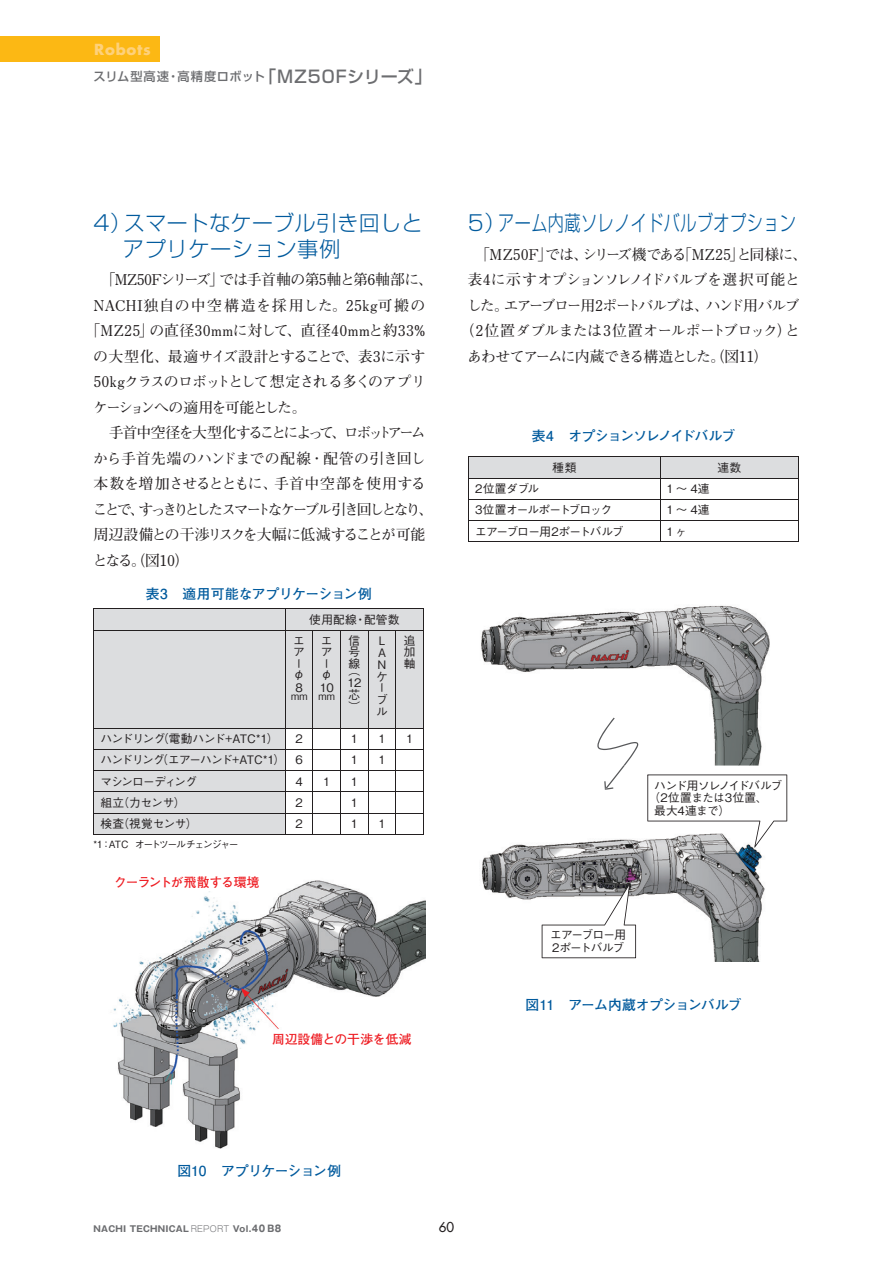
<style>
.page{position:relative;width:893px;height:1263px;background:#fff}
.page>*{position:absolute;margin:0;border:0;box-sizing:border-box;transform-origin:0 0}
.t1{font:300 21.3px/25.5px "Shin Go Pro";letter-spacing:.025em;color:#015a9d}
.t2{font:700 14.85px "Futo Min A101 Pro";letter-spacing:-.05em;color:#231f20}
.t3{font:700 14.85px "Futo Min A101 Pro";letter-spacing:-.02em;color:#231f20}
.t4{font:700 14.85px "Futo Min A101 Pro";letter-spacing:-.01em;color:#231f20}
.t5{font:700 14.85px "Futo Min A101 Pro";letter-spacing:.01em;color:#231f20}
.t6{font:700 14.85px "Futo Min A101 Pro";letter-spacing:-.175em;color:#231f20}
.t7{font:700 14.85px "Futo Min A101 Pro";letter-spacing:-.17em;color:#231f20}
.t8{font:700 14.85px "Futo Min A101 Pro";letter-spacing:-.13em;color:#231f20}
.t9{font:700 14.85px "Futo Min A101 Pro";letter-spacing:.03em;color:#231f20}
.t10{font:700 14.85px "Futo Min A101 Pro";letter-spacing:-.03em;color:#231f20}
.t11{font:700 14.85px "Futo Min A101 Pro";letter-spacing:-.08em;color:#231f20}
.t12{font:700 14.85px "Futo Min A101 Pro";letter-spacing:-.005em;color:#231f20}
.t13{font:700 14.85px "Futo Min A101 Pro";letter-spacing:-.105em;color:#231f20}
.t14{font:700 14.85px "Futura";letter-spacing:.05em;color:#fed17b}
.t15{font:700 13.8px "Futo Go B101 Pro";letter-spacing:-.035em;color:#015a9d}
.t16{font:700 13.8px "Futo Go B101 Pro";letter-spacing:-.08em;color:#015a9d}
.t17{font:13.35px "Futura";color:#231f20}
.t18{font:700 12.75px "Futo Go B101 Pro";letter-spacing:-.065em;color:#ee1d23}
.t19{font:700 12.75px "Futo Go B101 Pro";letter-spacing:.005em;color:#ee1d23}
.t20{font:500 12.15px "Shin Go Pro";letter-spacing:.05em;color:#6c6d70}
.t21{font:500 11.7px/11.7px "Gothic BBB Pro";letter-spacing:-.05em;color:#231f20;text-align:justify}
.t22{font:500 11.7px/12.8px "Gothic BBB Pro";letter-spacing:-.07em;color:#231f20}
.t23{font:500 11.7px "Gothic BBB Pro";letter-spacing:-.08em;color:#231f20}
.t24{font:500 11.7px "Gothic BBB Pro";letter-spacing:-.09em;color:#231f20}
.t25{font:500 11.7px "Gothic BBB Pro";letter-spacing:.01em;color:#231f20}
.t26{font:500 10.05px "Gothic BBB Pro";letter-spacing:-.13em;color:#231f20}
.t27{font:700 8.55px "Gothic MB101 Pro";letter-spacing:.03em;color:#6c6d70}
.s1{font-size:16.95px}
.s2{font-weight:300}
.s3{font-size:9.3px}
</style>
<div class="page">
<div style="left:0;top:36px;width:159px;height:26px;background:#fcb814"></div>
<hr style="left:468px;top:456px;width:192px;height:1px;background:#231f20">
<hr style="left:660px;top:456px;width:139px;height:1px;background:#231f20">
<svg style="left:468px;top:457px;width:331px;height:84px"></svg>
<hr style="left:468px;top:541px;width:192px;height:1px;background:#231f20">
<hr style="left:660px;top:541px;width:139px;height:1px;background:#231f20">
<svg style="left:94px;top:608px;width:330px;height:227px"></svg>
<img style="left:113px;top:880px;width:312px;height:269px">
<div style="left:272px;top:1030px;width:153px;height:17px;background:#fff"></div>
<div style="left:114px;top:874px;width:153px;height:17px;background:#fff"></div>
<svg style="left:241px;top:988px;width:38px;height:41px"></svg>
<img style="left:481px;top:605px;width:289px;height:160px">
<img style="left:481px;top:839px;width:284px;height:123px">
<img style="left:597px;top:718px;width:41px;height:47px">
<svg style="left:604px;top:765px;width:21px;height:25px"></svg>
<svg style="left:542px;top:883px;width:94px;height:75px"></svg>
<svg style="left:647px;top:774px;width:140px;height:73px"></svg>
<p class="t14" style="left:94px;top:39px;width:58px">Robots</p>
<p class="t20" style="left:94px;top:67px;width:340px">スリム型高速・高精度ロボット<span class="s1">「MZ50Fシリーズ」</span></p>
<h1 class="t1" style="left:94px;top:208px;width:330px">4）スマートなケーブル引き回しと　 アプリケーション事例</h1>
<p class="t2" style="left:94px;top:268px;width:341px">　「MZ50Fシリーズ」では手首軸の第5軸と第6軸部に、</p>
<p class="t9" style="left:93px;top:294px;width:334px">NACHI独自の中空構造を採用した。25kg可搬の</p>
<p class="t5" style="left:86px;top:319px;width:341px">「MZ25」の直径30mmに対して、直径40mmと約33%</p>
<p class="t4" style="left:93px;top:345px;width:334px">の大型化、最適サイズ設計とすることで、表3に示す</p>
<p class="t2" style="left:93px;top:370px;width:334px">50kgクラスのロボットとして想定される多くのアプリ</p>
<p class="t13" style="left:93px;top:396px;width:215px">ケーションへの適用を可能とした。</p>
<p class="t7" style="left:94px;top:421px;width:334px">　手首中空径を大型化することによって、ロボットアーム</p>
<p class="t12" style="left:93px;top:447px;width:334px">から手首先端のハンドまでの配線・配管の引き回し</p>
<p class="t4" style="left:93px;top:472px;width:334px">本数を増加させるとともに、手首中空部を使用する</p>
<p class="t6" style="left:93px;top:498px;width:342px">ことで、すっきりとしたスマートなケーブル引き回しとなり、</p>
<p class="t2" style="left:93px;top:523px;width:333px">周辺設備との干渉リスクを大幅に低減することが可能</p>
<p class="t2" style="left:93px;top:549px;width:98px">となる。（図10）</p>
<p class="t15" style="left:146px;top:583px;width:228px">表3　適用可能なアプリケーション例</p>
<p class="t21" style="left:309px;top:612px;width:92px">使用配線・配管数</p>
<p class="t21" style="left:293px;top:633px;width:12px">エアー</p>
<p class="t21" style="left:293px;top:666px;width:11px;line-height:13.2px">φ<br>8</p>
<p class="t21" style="left:321px;top:633px;width:12px">エアー</p>
<p class="t21" style="left:320px;top:666px;width:16px;line-height:13.2px">φ<br>10</p>
<p class="t26" style="left:291px;top:688px;width:45px">mm mm</p>
<p class="t21" style="left:349px;top:633px;width:13px">信号線</p>
<p class="t21" style="left:347px;top:664px;width:16px;text-align:left">（<br>12芯）</p>
<p class="t21" style="left:376px;top:633px;width:13px;text-align:left">L<br>A<br>Nケーブル</p>
<p class="t21" style="left:404px;top:633px;width:13px">追加軸</p>
<p class="t21" style="left:100px;top:731px;width:180px">ハンドリング（電動ハンド+ATC*1）</p>
<p class="t21" style="left:295px;top:731px;width:9px">2</p>
<p class="t21" style="left:351px;top:731px;width:9px">1</p>
<p class="t21" style="left:378px;top:731px;width:9px">1</p>
<p class="t21" style="left:406px;top:731px;width:9px">1</p>
<p class="t22" style="left:100px;top:752px;width:204px">ハンドリング（エアーハンド+ATC*1） 6</p>
<p class="t21" style="left:351px;top:753px;width:9px">1</p>
<p class="t21" style="left:378px;top:753px;width:9px">1</p>
<p class="t21" style="left:100px;top:774px;width:98px">マシンローディング</p>
<p class="t21" style="left:295px;top:774px;width:9px">4</p>
<p class="t21" style="left:323px;top:774px;width:9px">1</p>
<p class="t21" style="left:351px;top:774px;width:9px">1</p>
<p class="t21" style="left:100px;top:795px;width:86px">組立（力センサ）</p>
<p class="t21" style="left:295px;top:795px;width:9px">2</p>
<p class="t21" style="left:351px;top:795px;width:9px">1</p>
<p class="t21" style="left:100px;top:816px;width:99px">検査（視覚センサ）</p>
<p class="t21" style="left:295px;top:816px;width:9px">2</p>
<p class="t21" style="left:351px;top:816px;width:9px">1</p>
<p class="t21" style="left:378px;top:816px;width:9px">1</p>
<p class="t26" style="left:93px;top:836px;width:147px">*1：ATC オートツールチェンジャー</p>
<p class="t18" style="left:114px;top:872px;width:147px">クーラントが飛散する環境</p>
<p class="t19" style="left:272px;top:1029px;width:141px">周辺設備との干渉を低減</p>
<h1 class="t1" style="left:468px;top:208px;width:330px">5）アーム内蔵ソレノイドバルブオプション</h1>
<p class="t3" style="left:468px;top:243px;width:341px">　「MZ50F」では、シリーズ機である「MZ25」と同様に、</p>
<p class="t3" style="left:468px;top:268px;width:334px">表4に示すオプションソレノイドバルブを選択可能と</p>
<p class="t8" style="left:467px;top:294px;width:334px">した。エアーブロー用2ポートバルブは、ハンド用バルブ</p>
<p class="t10" style="left:460px;top:319px;width:342px">（2位置ダブルまたは3位置オールポートブロック）と</p>
<p class="t11" style="left:467px;top:345px;width:303px">あわせてアームに内蔵できる構造とした。（図11）</p>
<p class="t16" style="left:532px;top:425px;width:205px">表4　オプションソレノイドバルブ</p>
<p class="t21" style="left:553px;top:460px;width:25px">種類</p>
<p class="t21" style="left:717px;top:460px;width:25px">連数</p>
<p class="t21" style="left:475px;top:481px;width:66px">2位置ダブル</p>
<p class="t21" style="left:666px;top:481px;width:44px">1～4連</p>
<p class="t23" style="left:475px;top:501px;width:139px">3位置オールポートブロック</p>
<p class="t21" style="left:666px;top:503px;width:44px">1～4連</p>
<p class="t22" style="left:475px;top:523px;width:150px">エアーブロー用2ポートバルブ</p>
<p class="t21" style="left:666px;top:524px;width:22px">1ヶ</p>
<p class="t24" style="left:654px;top:776px;width:129px">ハンド用ソレノイドバルブ</p>
<p class="t25" style="left:648px;top:788px;width:121px">（2位置または3位置、</p>
<p class="t21" style="left:654px;top:803px;width:77px">最大4連まで）</p>
<p class="t22" style="left:550px;top:927px;width:77px">エアーブロー用<br>2ポートバルブ</p>
<p class="t15" style="left:525px;top:994px;width:218px">図11　アーム内蔵オプションバルブ</p>
<p class="t15" style="left:177px;top:1160px;width:166px">図10　アプリケーション例</p>
<p class="t27" style="left:94px;top:1222px;width:189px">NACHI TECHNICAL <span class="s2">REPORT</span> Vol.<span class="s3">40 B8</span></p>
<p class="t17" style="left:439px;top:1218px;width:17px">60</p>
</div>
